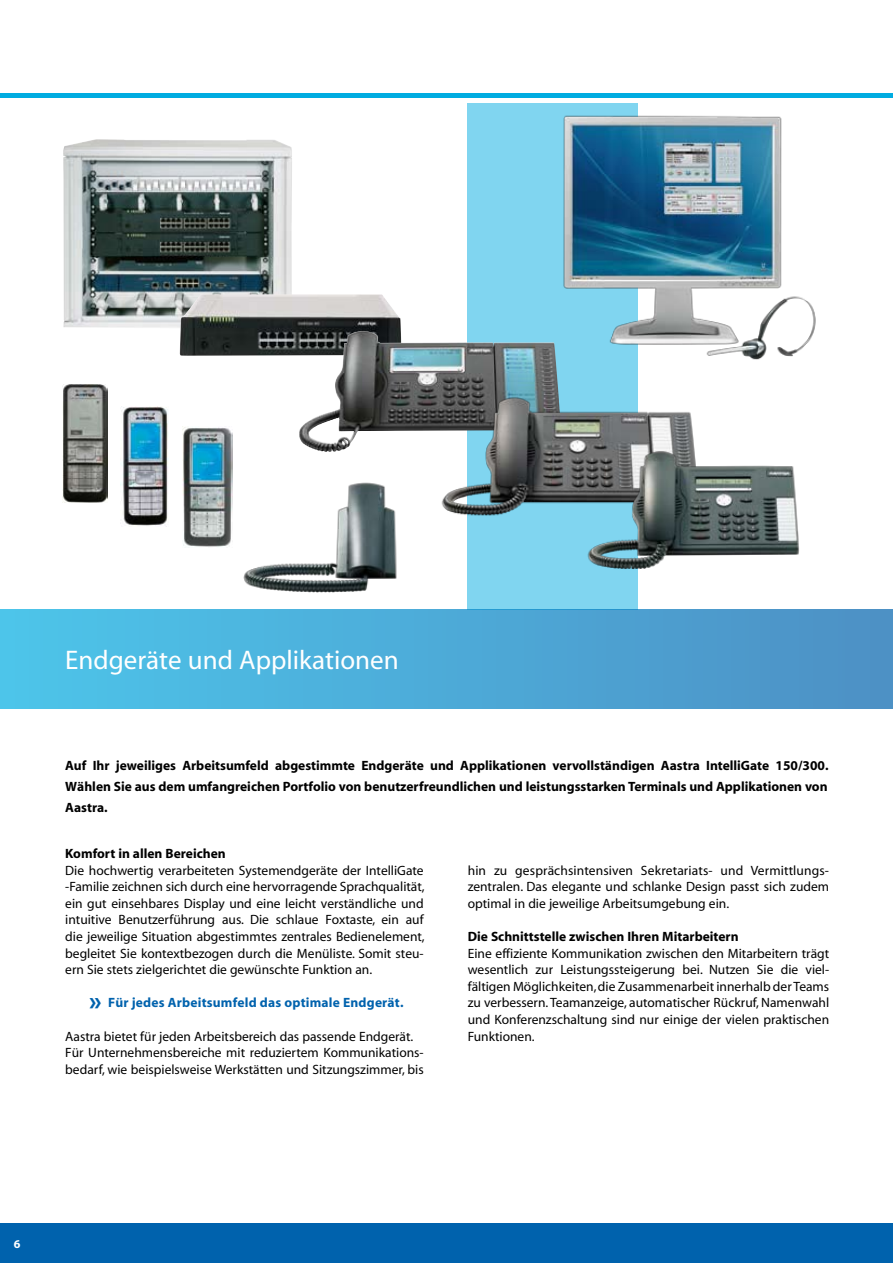
<style>
.page{position:relative;width:893px;height:1263px;background:#fff}
.page>*{position:absolute;margin:0;border:0;box-sizing:border-box;transform-origin:0 0}
.t1{font:27px "Myriad";color:#fff}
.t2{font:13.5px/16.6px "Myriad";color:#000;text-align:justify}
.t3{font:700 13.5px/21px "Myriad";color:#000;text-align:justify}
.t4{font:700 13.5px "Myriad";letter-spacing:.015em;color:#0062ad}
.t5{font:700 12px "Myriad";color:#fff}
.s1{font-size:27px}
</style>
<div class="page">
<div style="left:0;top:1223px;width:893px;height:40px;background:#0062ad"></div>
<div style="left:468px;top:103px;width:170px;height:506px;background:#80d5f0"></div>
<div style="left:0;top:609px;width:893px;height:100px;background:linear-gradient(to right,#4dc5ea,#4d90c5)"></div>
<img style="left:63px;top:139px;width:229px;height:189px">
<img style="left:180px;top:294px;width:221px;height:62px">
<img style="left:299px;top:331px;width:259px;height:121px">
<img style="left:433px;top:382px;width:261px;height:140px">
<img style="left:581px;top:437px;width:218px;height:133px">
<img style="left:243px;top:482px;width:154px;height:111px">
<img style="left:536px;top:115px;width:280px;height:245px">
<hr style="left:0;top:94px;width:893px;height:4px;background:#00ace1">
<img style="left:63px;top:384px;width:45px;height:119px">
<img style="left:183px;top:427px;width:50px;height:120px">
<img style="left:121px;top:406px;width:47px;height:120px">
<h1 class="t1" style="left:65px;top:647px;width:335px">Endgeräte und Applikationen</h1>
<p class="t3" style="left:65px;top:756px;width:765px">Auf Ihr jeweiliges Arbeitsumfeld abgestimmte Endgeräte und Applikationen vervollständigen Aastra IntelliGate 150/300.<br>Wählen Sie aus dem umfangreichen Portfolio von benutzerfreundlichen und leistungsstarken Terminals und Applikationen von Aastra.</p>
<p class="t3" style="left:65px;top:843px;width:162px">Komfort in allen Bereichen</p>
<p class="t2" style="left:65px;top:862px;width:361px">Die hochwertig verarbeiteten Systemendgeräte der IntelliGate -Familie zeichnen sich durch eine hervorragende Sprachqualität, ein gut einsehbares Display und eine leicht verständliche und intuitive Benutzerführung aus. Die schlaue Foxtaste, ein auf die jeweilige Situation abgestimmtes zentrales Bedienelement, begleitet Sie kontextbezogen durch die Menüliste. Somit steu&shy;ern Sie stets zielgerichtet die gewünschte Funktion an.</p>
<p class="t4" style="left:89px;top:996px;width:316px"><span class="s1">»</span> Für jedes Arbeitsumfeld das optimale Endgerät.</p>
<p class="t2" style="left:65px;top:1028px;width:360px;text-align:left">Aastra bietet für jeden Arbeitsbereich das passende Endgerät.<br>Für Unternehmensbereiche mit reduziertem Kommunikations&shy;bedarf, wie beispielsweise Werkstätten und Sitzungszimmer, bis</p>
<p class="t2" style="left:468px;top:862px;width:363px">hin zu gesprächsintensiven Sekretariats- und Vermittlungs&shy;zentralen. Das elegante und schlanke Design passt sich zudem optimal in die jeweilige Arbeitsumgebung ein.</p>
<p class="t3" style="left:468px;top:926px;width:272px">Die Schnittstelle zwischen Ihren Mitarbeitern</p>
<p class="t2" style="left:468px;top:945px;width:363px">Eine effiziente Kommunikation zwischen den Mitarbeitern trägt wesentlich zur Leistungssteigerung bei. Nutzen Sie die viel&shy;fältigen Möglichkeiten, die Zusammenarbeit innerhalb der Teams zu verbessern. Teamanzeige, automatischer Rückruf, Namenwahl und Konferenzschaltung sind nur einige der vielen praktischen Funktionen.</p>
<p class="t5" style="left:14px;top:1238px;width:8px">6</p>
</div>
